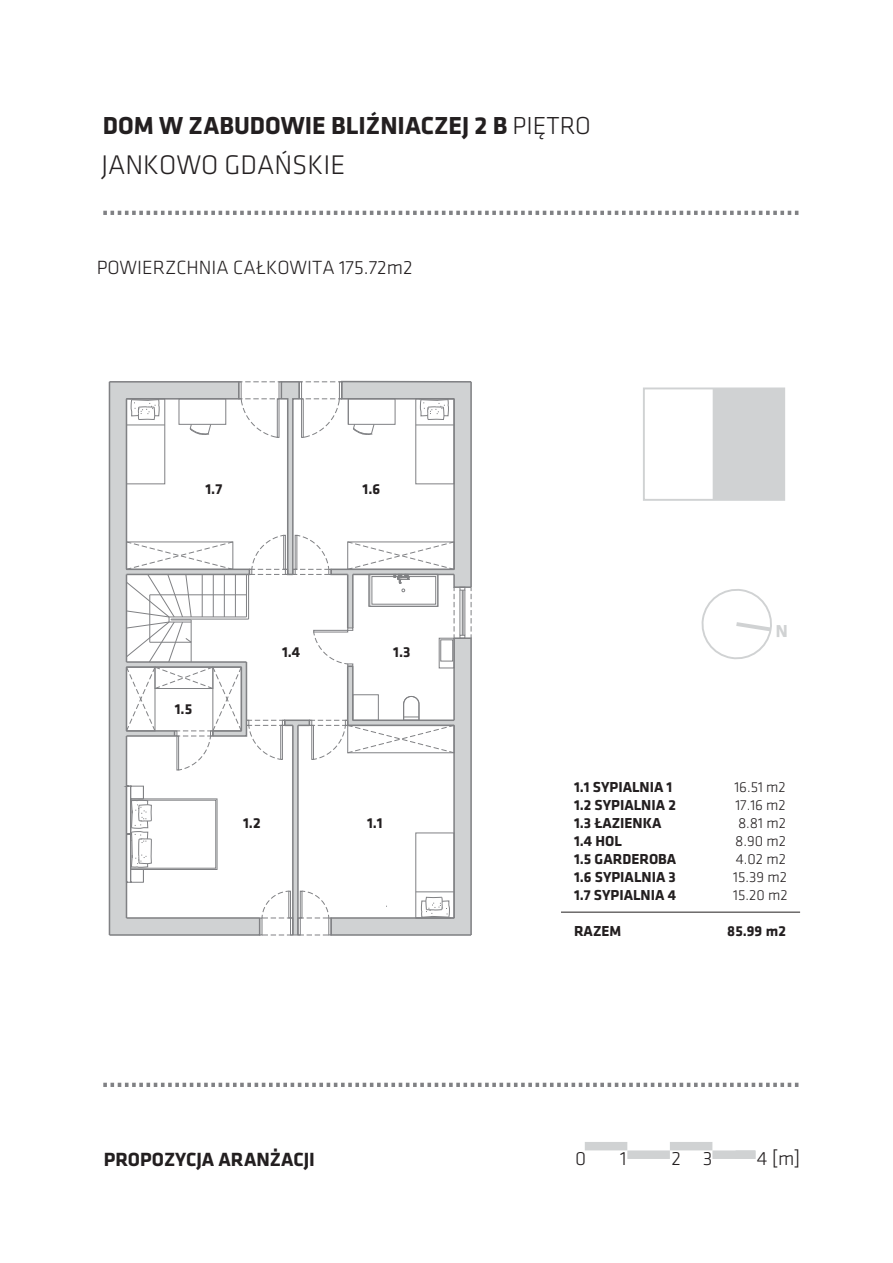
<style>
.page{position:relative;width:893px;height:1263px;background:#fff}
.page>*{position:absolute;margin:0;border:0;box-sizing:border-box;transform-origin:0 0}
.t1{font:300 27.9px "Klavika";color:#231f20}
.t2{font:700 25.5px "Klavika";color:#231f20}
.t3{font:300 19.8px "Klavika";color:#231f20}
.t4{font:700 19.8px "Klavika";color:#231f20}
.t5{font:700 18px "Klavika";color:#d0d2d3}
.t6{font:700 15px/18px "Klavika";color:#231f20}
.t7{font:300 15px/18px "Klavika";color:#231f20;text-align:justify}
.s1{font-weight:300}
</style>
<div class="page">
<svg style="left:108px;top:380px;width:364px;height:556px"></svg>
<hr style="left:352px;top:666px;width:1px;height:54px;background:#808184">
<hr style="left:347px;top:666px;width:1px;height:54px;background:#808184">
<svg style="left:103px;top:211px;width:696px;height:4px"></svg>
<svg style="left:103px;top:1083px;width:696px;height:4px"></svg>
<div style="left:712px;top:1150px;width:43px;height:9px;background:#d0d2d3"></div>
<div style="left:670px;top:1142px;width:42px;height:8px;background:#d0d2d3"></div>
<div style="left:627px;top:1150px;width:43px;height:9px;background:#d0d2d3"></div>
<div style="left:584px;top:1142px;width:43px;height:8px;background:#d0d2d3"></div>
<svg style="left:701px;top:589px;width:71px;height:71px"></svg>
<svg style="left:561px;top:912px;width:239px;height:1px"></svg>
<div style="left:643px;top:388px;width:142px;height:113px;border:2px solid #d0d2d3"></div>
<hr style="left:712px;top:388px;width:2px;height:112px;background:#d0d2d3">
<div style="left:713px;top:388px;width:71px;height:112px;background:#d0d2d3"></div>
<h2 class="t2" style="left:103px;top:108px;width:489px">DOM W ZABUDOWIE BLIŹNIACZEJ 2 B <span class="s1">PIĘTRO</span></h2>
<h1 class="t1" style="left:101px;top:148px;width:245px">JANKOWO GDAŃSKIE</h1>
<h3 class="t3" style="left:97px;top:255px;width:317px">POWIERZCHNIA CAŁKOWITA 175.72m2</h3>
<p class="t6" style="left:205px;top:479px;width:18px">1.7</p>
<p class="t6" style="left:362px;top:479px;width:19px">1.6</p>
<p class="t6" style="left:175px;top:699px;width:19px">1.5</p>
<p class="t6" style="left:282px;top:642px;width:20px">1.4</p>
<p class="t6" style="left:393px;top:643px;width:19px">1.3</p>
<p class="t6" style="left:243px;top:814px;width:19px">1.2</p>
<p class="t6" style="left:367px;top:814px;width:17px">1.1</p>
<p class="t5" style="left:787px;top:644px;width:14px;rotate:180deg">N</p>
<p class="t6" style="left:574px;top:778px;width:104px">1.1 SYPIALNIA 1<br>1.2 SYPIALNIA 2<br>1.3 ŁAZIENKA<br>1.4 HOL<br>1.5 GARDEROBA<br>1.6 SYPIALNIA 3<br>1.7 SYPIALNIA 4</p>
<p class="t6" style="left:574px;top:922px;width:49px">RAZEM</p>
<p class="t7" style="left:734px;top:778px;width:53px">16.51 m2<br>17.16 m2<br>8.81 m2<br>8.90 m2<br>4.02 m2</p>
<p class="t7" style="left:733px;top:886px;width:56px">15.20 m2</p>
<p class="t6" style="left:727px;top:921px;width:60px">85.99 m2</p>
<p class="t7" style="left:733px;top:868px;width:55px">15.39 m2</p>
<h3 class="t4" style="left:104px;top:1145px;width:212px">PROPOZYCJA ARANŻACJI</h3>
<h3 class="t3" style="left:575px;top:1146px;width:13px">0</h3>
<h3 class="t3" style="left:620px;top:1146px;width:8px">1</h3>
<h3 class="t3" style="left:671px;top:1147px;width:43px">2 3</h3>
<h3 class="t3" style="left:756px;top:1147px;width:45px">4 [m]</h3>
</div>
